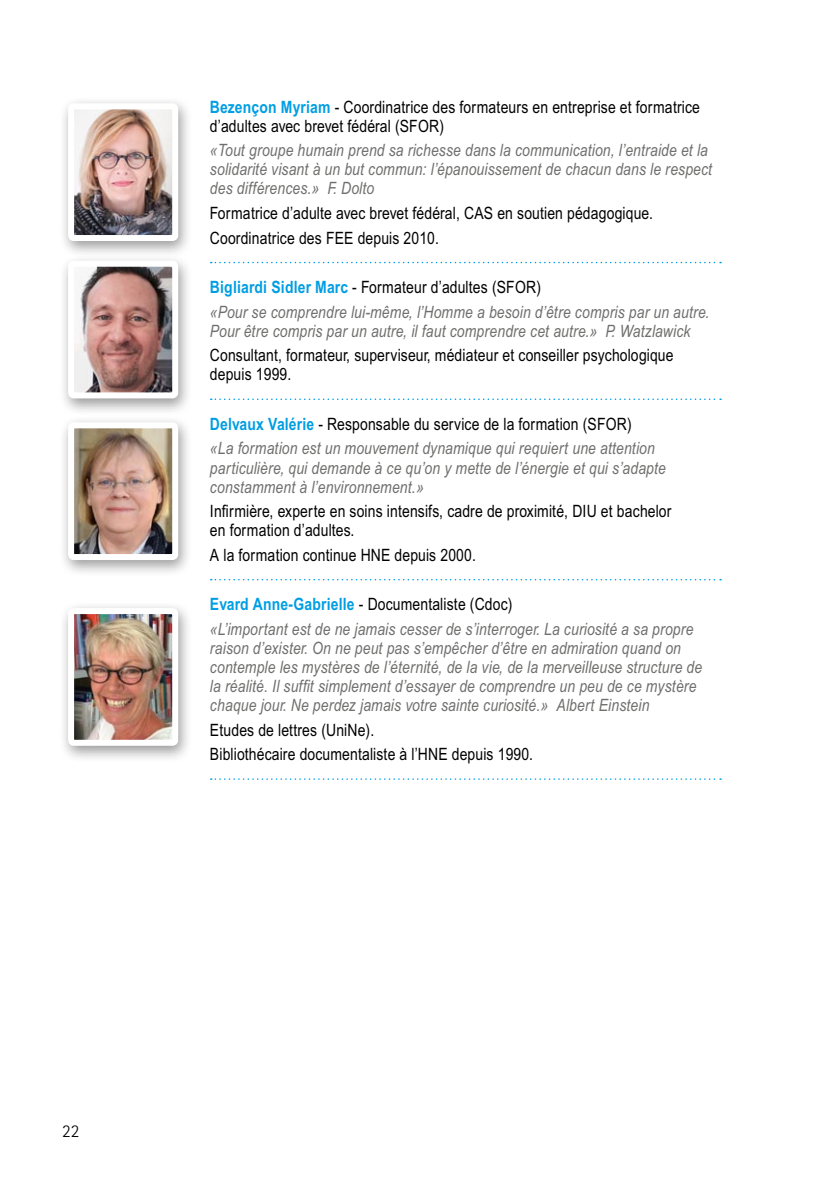
<style>
.page{position:relative;width:840px;height:1191px;background:#fff}
.page>*{position:absolute;margin:0;border:0;box-sizing:border-box;transform-origin:0 0}
.t1{font:300 18px "Rotis Sans Serif";color:#000}
.t2{font:italic 17px/19px "Arial Narrow";letter-spacing:.01em;color:#6f6f6e}
.t3{font:17px/19px "Arial Narrow";letter-spacing:.01em;color:#000}
.s1{font-weight:700;color:#009ee3}
.s2{font-weight:700;font-style:normal;color:#009ee3}
.s3{font-style:normal;color:#000}
</style>
<div class="page">
<svg style="left:211px;top:262px;width:509px;height:1px"></svg>
<svg style="left:211px;top:398px;width:509px;height:2px"></svg>
<svg style="left:211px;top:579px;width:509px;height:1px"></svg>
<svg style="left:211px;top:778px;width:509px;height:2px"></svg>
<div style="left:58px;top:96px;width:144px;height:170px;background:#000;opacity:.4"></div>
<img style="left:75px;top:110px;width:96px;height:124px">
<div style="left:68px;top:103px;width:110px;height:138px;border:6px solid #fff;border-radius:3px"></div>
<div style="left:58px;top:253px;width:144px;height:170px;background:#000;opacity:.4"></div>
<img style="left:75px;top:268px;width:96px;height:123px">
<div style="left:68px;top:261px;width:110px;height:137px;border:6px solid #fff;border-radius:3px"></div>
<div style="left:58px;top:414px;width:144px;height:171px;background:#000;opacity:.4"></div>
<img style="left:75px;top:429px;width:96px;height:124px">
<div style="left:68px;top:422px;width:110px;height:138px;border:6px solid #fff;border-radius:3px"></div>
<div style="left:58px;top:600px;width:144px;height:171px;background:#000;opacity:.4"></div>
<img style="left:75px;top:615px;width:96px;height:124px">
<div style="left:68px;top:608px;width:110px;height:138px;border:6px solid #fff;border-radius:3px"></div>
<p class="t3" style="left:210px;top:97px;width:491px"><span class="s1">Bezençon Myriam</span> - Coordinatrice des formateurs en entreprise et formatrice d’adultes avec brevet fédéral (SFOR)</p>
<p class="t2" style="left:210px;top:141px;width:503px">«Tout groupe humain prend sa richesse dans la communication, l’entraide et la solidarité visant à un but commun: l’épanouissement de chacun dans le respect des différences.» F. Dolto</p>
<p class="t3" style="left:210px;top:200px;width:444px;line-height:24.6px">Formatrice d’adulte avec brevet fédéral, CAS en soutien pédagogique.<br>Coordinatrice des FEE depuis 2010.</p>
<p class="t2" style="left:210px;top:275px;width:500px;line-height:24.6px"><span class="s2">Bigliardi Sidler Marc</span> <span class="s3">- Formateur d’adultes (SFOR)<br></span>«Pour se comprendre lui-même, l’Homme a besoin d’être compris par un autre.</p>
<p class="t2" style="left:210px;top:321px;width:482px">Pour être compris par un autre, il faut comprendre cet autre.» P. Watzlawick</p>
<p class="t3" style="left:210px;top:346px;width:465px">Consultant, formateur, superviseur, médiateur et conseiller psychologique depuis 1999.</p>
<p class="t2" style="left:210px;top:411px;width:446px;line-height:24.6px"><span class="s2">Delvaux Valérie</span> <span class="s3">- Responsable du service de la formation (SFOR) </span>«La formation est un mouvement dynamique qui requiert une attention</p>
<p class="t2" style="left:210px;top:458px;width:457px">particulière, qui demande à ce qu’on y mette de l’énergie et qui s’adapte constamment à l’environnement.»</p>
<p class="t3" style="left:210px;top:501px;width:462px">Infirmière, experte en soins intensifs, cadre de proximité, DIU et bachelor en formation d’adultes.</p>
<p class="t3" style="left:210px;top:545px;width:267px">A la formation continue HNE depuis 2000.</p>
<p class="t2" style="left:210px;top:592px;width:485px;line-height:24.6px"><span class="s2">Evard Anne-Gabrielle</span> <span class="s3">- Documentaliste (Cdoc)<br></span>«L’important est de ne jamais cesser de s’interroger. La curiosité a sa propre</p>
<p class="t2" style="left:210px;top:638px;width:493px">raison d’exister. On ne peut pas s’empêcher d’être en admiration quand on contemple les mystères de l’éternité, de la vie, de la merveilleuse structure de la réalité. Il suffit simplement d’essayer de comprendre un peu de ce mystère chaque jour. Ne perdez jamais votre sainte curiosité.» Albert Einstein</p>
<p class="t3" style="left:210px;top:717px;width:324px;line-height:24.6px">Etudes de lettres (UniNe).<br>Bibliothécaire documentaliste à l’HNE depuis 1990.</p>
<p class="t1" style="left:62px;top:1120px;width:19px">22</p>
</div>
